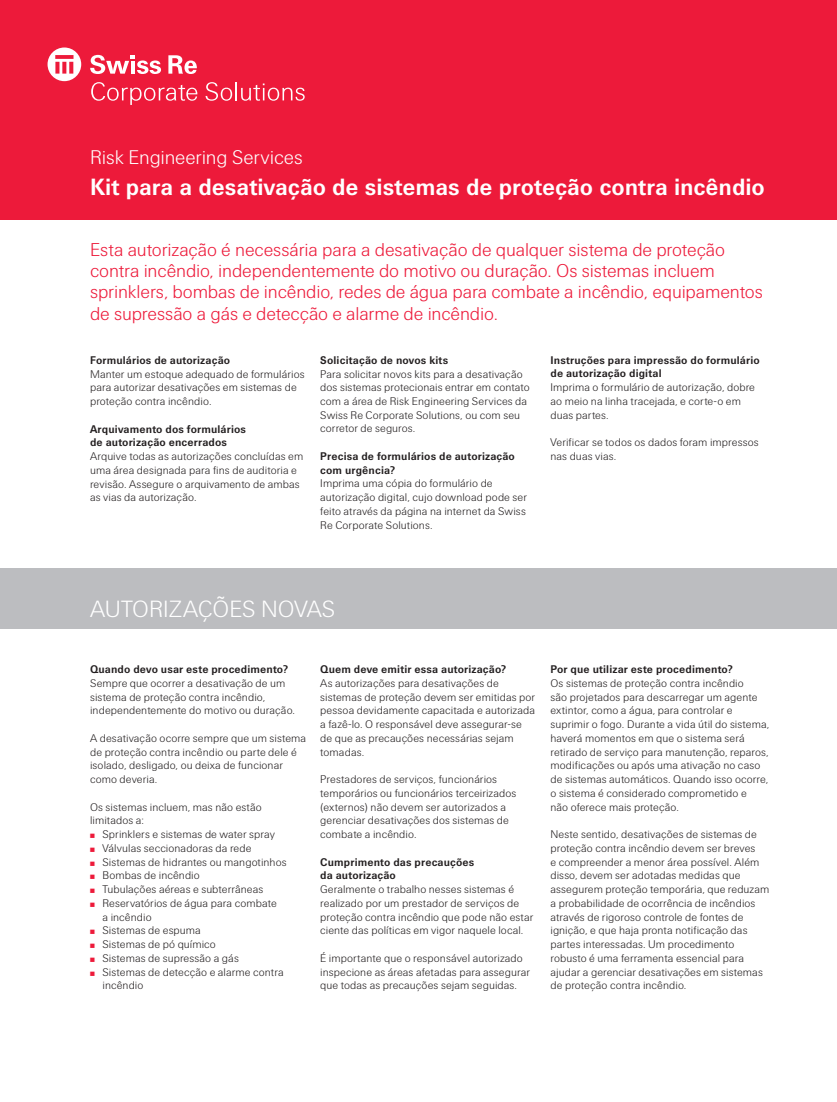
<style>
.page{position:relative;width:837px;height:1102px;background:#fff}
.page>*{position:absolute;margin:0;border:0;box-sizing:border-box;transform-origin:0 0}
.t1{font:700 23.75px "Swiss Re Sans OT";color:#fff}
.t2{font:300 23.75px "Swiss Re Sans OT";letter-spacing:-.005em;color:#fff}
.t3{font:300 20px "Swiss Re Sans OT";letter-spacing:-.005em;color:#fff}
.t4{font:300 18.75px/21.2px "Swiss Re Sans OT";letter-spacing:-.005em;color:#ed1a3a}
.t5{font:300 11.25px/13.8px "Swiss Re Sans OT";letter-spacing:.005em;color:#231f20}
.t6{font:700 11.25px/13.8px "Swiss Re Sans OT";letter-spacing:.015em;color:#231f20}
.s1{color:#ed1a3a}
</style>
<div class="page">
<div style="left:0;top:0;width:836px;height:220px;background:#ed1a3a"></div>
<svg style="left:90px;top:55px;width:71px;height:19px"></svg>
<svg style="left:168px;top:55px;width:29px;height:19px"></svg>
<svg style="left:48px;top:48px;width:33px;height:33px"></svg>
<svg style="left:91px;top:82px;width:106px;height:23px"></svg>
<svg style="left:205px;top:82px;width:99px;height:19px"></svg>
<div style="left:0;top:568px;width:836px;height:60px;background:#bcbdc0"></div>
<h2 class="t3" style="left:90px;top:145px;width:214px">Risk Engineering Services</h2>
<h1 class="t1" style="left:90px;top:173px;width:676px">Kit para a desativação de sistemas de proteção contra incêndio</h1>
<p class="t4" style="left:90px;top:239px;width:674px">Esta autorização é necessária para a desativação de qualquer sistema de proteção contra incêndio, independentemente do motivo ou duração. Os sistemas incluem sprinklers, bombas de incêndio, redes de água para combate a incêndio, equipamentos de supressão a gás e detecção e alarme de incêndio.</p>
<p class="t6" style="left:90px;top:353px;width:141px">Formulários de autorização</p>
<p class="t5" style="left:90px;top:367px;width:216px">Manter um estoque adequado de formulários para autorizar desativações em sistemas de proteção contra incêndio.</p>
<p class="t6" style="left:90px;top:422px;width:157px">Arquivamento dos formulários de autorização encerrados</p>
<p class="t5" style="left:90px;top:449px;width:214px">Arquive todas as autorizações concluídas em uma área designada para fins de auditoria e revisão. Assegure o arquivamento de ambas as vias da autorização.</p>
<p class="t6" style="left:320px;top:353px;width:129px">Solicitação de novos kits</p>
<p class="t5" style="left:320px;top:367px;width:211px">Para solicitar novos kits para a desativação dos sistemas protecionais entrar em contato com a área de Risk Engineering Services da Swiss Re Corporate Solutions, ou com seu corretor de seguros.</p>
<p class="t6" style="left:320px;top:449px;width:196px">Precisa de formulários de autorização com urgência?</p>
<p class="t5" style="left:320px;top:477px;width:208px">Imprima uma cópia do formulário de autorização digital, cujo download pode ser feito através da página na internet da Swiss Re Corporate Solutions.</p>
<p class="t6" style="left:550px;top:353px;width:211px">Instruções para impressão do formulário de autorização digital</p>
<p class="t5" style="left:550px;top:381px;width:206px">Imprima o formulário de autorização, dobre ao meio na linha tracejada, e corte-o em duas partes.</p>
<p class="t5" style="left:550px;top:436px;width:209px">Verificar se todos os dados foram impressos nas duas vias.</p>
<h1 class="t2" style="left:90px;top:595px;width:247px">AUTORIZAÇÕES NOVAS</h1>
<p class="t6" style="left:90px;top:663px;width:199px">Quando devo usar este procedimento?</p>
<p class="t5" style="left:90px;top:676px;width:206px">Sempre que ocorrer a desativação de um sistema de proteção contra incêndio, independentemente do motivo ou duração.</p>
<p class="t5" style="left:90px;top:731px;width:218px">A desativação ocorre sempre que um sistema de proteção contra incêndio ou parte dele é isolado, desligado, ou deixa de funcionar como deveria.</p>
<p class="t5" style="left:90px;top:800px;width:173px">Os sistemas incluem, mas não estão</p>
<p class="t5" style="left:90px;top:814px;width:55px">limitados a:</p>
<p class="t5" style="left:90px;top:828px;width:186px"><span class="s1">̤</span> Sprinklers e sistemas de water spray</p>
<p class="t5" style="left:90px;top:841px;width:163px"><span class="s1">̤</span> Válvulas seccionadoras da rede</p>
<p class="t5" style="left:90px;top:855px;width:198px"><span class="s1">̤</span> Sistemas de hidrantes ou mangotinhos</p>
<p class="t5" style="left:90px;top:869px;width:111px"><span class="s1">̤</span> Bombas de incêndio</p>
<p class="t5" style="left:90px;top:883px;width:175px"><span class="s1">̤</span> Tubulações aéreas e subterrâneas</p>
<p class="t5" style="left:90px;top:896px;width:188px"><span class="s1">̤</span> Reservatórios de água para combate</p>
<p class="t5" style="left:102px;top:910px;width:51px">a incêndio</p>
<p class="t5" style="left:90px;top:924px;width:112px"><span class="s1">̤</span> Sistemas de espuma</p>
<p class="t5" style="left:90px;top:938px;width:127px"><span class="s1">̤</span> Sistemas de pó químico</p>
<p class="t5" style="left:90px;top:951px;width:150px"><span class="s1">̤</span> Sistemas de supressão a gás</p>
<p class="t5" style="left:90px;top:965px;width:195px"><span class="s1">̤</span> Sistemas de detecção e alarme contra</p>
<p class="t5" style="left:102px;top:979px;width:42px">incêndio</p>
<p class="t6" style="left:320px;top:662px;width:187px">Quem deve emitir essa autorização?</p>
<p class="t5" style="left:320px;top:676px;width:216px">As autorizações para desativações de sistemas de proteção devem ser emitidas por pessoa devidamente capacitada e autorizada a fazê-lo. O responsável deve assegurar-se de que as precauções necessárias sejam tomadas.</p>
<p class="t5" style="left:320px;top:773px;width:197px">Prestadores de serviços, funcionários temporários ou funcionários terceirizados (externos) não devem ser autorizados a gerenciar desativações dos sistemas de combate a incêndio.</p>
<p class="t6" style="left:320px;top:855px;width:155px">Cumprimento das precauções da autorização</p>
<p class="t5" style="left:320px;top:882px;width:214px">Geralmente o trabalho nesses sistemas é realizado por um prestador de serviços de proteção contra incêndio que pode não estar ciente das políticas em vigor naquele local.</p>
<p class="t5" style="left:320px;top:951px;width:211px">É importante que o responsável autorizado inspecione as áreas afetadas para assegurar que todas as precauções sejam seguidas.</p>
<p class="t6" style="left:550px;top:662px;width:183px">Por que utilizar este procedimento?</p>
<p class="t5" style="left:550px;top:676px;width:220px">Os sistemas de proteção contra incêndio<br>são projetados para descarregar um agente extintor, como a água, para controlar e suprimir o fogo. Durante a vida útil do sistema, haverá momentos em que o sistema será retirado de serviço para manutenção, reparos, modificações ou após uma ativação no caso de sistemas automáticos. Quando isso ocorre, o sistema é considerado comprometido e<br>não oferece mais proteção.</p>
<p class="t5" style="left:550px;top:827px;width:220px">Neste sentido, desativações de sistemas de proteção contra incêndio devem ser breves<br>e compreender a menor área possível. Além disso, devem ser adotadas medidas que assegurem proteção temporária, que reduzam a probabilidade de ocorrência de incêndios através de rigoroso controle de fontes de ignição, e que haja pronta notificação das partes interessadas. Um procedimento robusto é uma ferramenta essencial para ajudar a gerenciar desativações em sistemas de proteção contra incêndio.</p>
</div>
